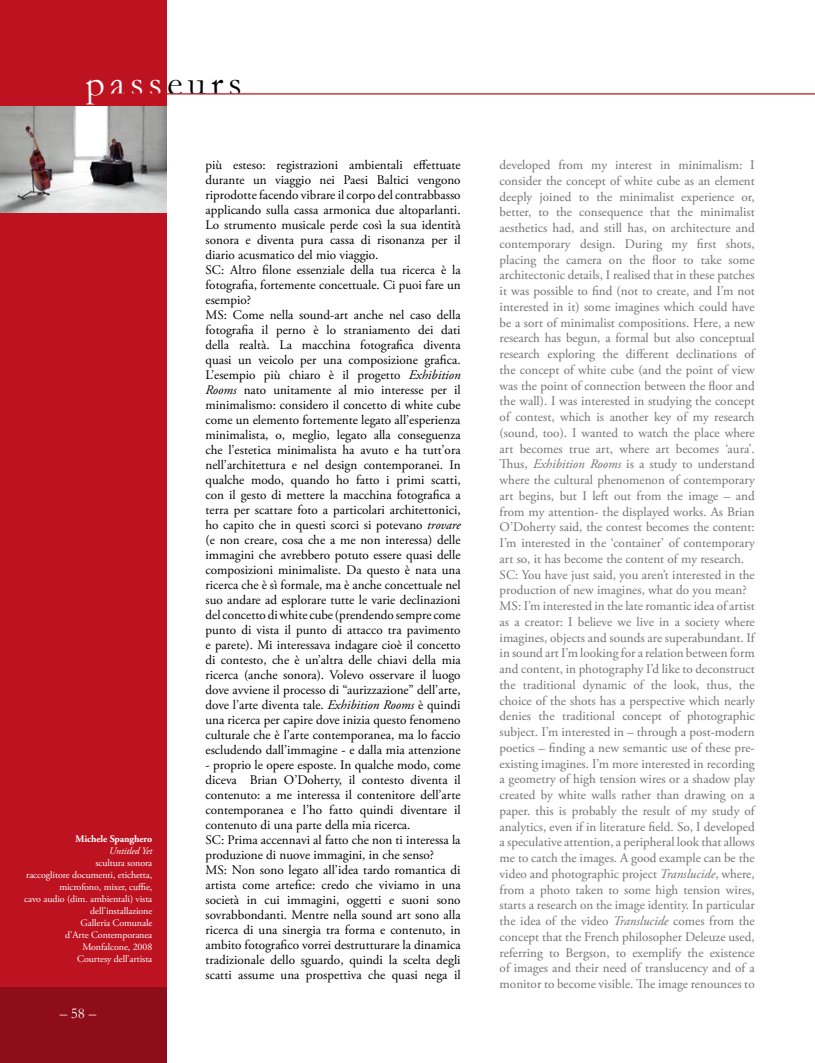
<style>
.page{position:relative;width:815px;height:1063px;background:#fff}
.page>*{position:absolute;margin:0;border:0;box-sizing:border-box;transform-origin:0 0}
.t1{font:37.5px "Garamond";letter-spacing:.13em;color:#fff}
.t2{font:15px "Garamond";color:#fff}
.t3{font:13.12px/15px "Adobe Garamond Pro";color:#000}
.t4{font:13.12px/15.8px "Adobe Garamond Pro";color:#707173}
.t5{font:10px/12px "Adobe Garamond Pro";letter-spacing:-.01em;color:#fff;text-align:right}
.t6{font:700 10px "Adobe Garamond Pro";letter-spacing:-.01em;color:#fff}
.t7{font:italic 10px "Adobe Garamond Pro";letter-spacing:-.01em;color:#fff}
.s1{color:#000}
.s2{font-style:italic}
</style>
<div class="page">
<div style="left:0;top:0;width:167px;height:1063px;background:#bd1220"></div>
<hr style="left:0;top:93px;width:815px;height:2px;background:#bd1220">
<div style="left:0;top:987px;width:167px;height:76px;background:#8e0d18"></div>
<img style="left:0;top:106px;width:167px;height:107px">
<h1 class="t1" style="left:86px;top:59px;width:157px">pass<span class="s1">eurs</span></h1>
<p class="t6" style="left:75px;top:833px;width:78px">Michele Spanghero</p>
<p class="t7" style="left:109px;top:845px;width:45px">Untitled Yet</p>
<p class="t5" style="left:24px;top:857px;width:130px">scultura sonora<br>raccoglitore documenti, etichetta, microfono, mixer, cuffie,<br>cavo audio (dim. ambientali) vista dell’installazione<br>Galleria Comunale<br>d’Arte Contemporanea<br>Monfalcone, 2008<br>Courtesy dell’artista</p>
<p class="t2" style="left:60px;top:1003px;width:38px">– 58 –</p>
<p class="t3" style="left:206px;top:158px;width:257px">più esteso: registrazioni ambientali effettuate durante un viaggio nei Paesi Baltici vengono riprodotte facendo vibrare il corpo del contrabbasso applicando sulla cassa armonica due altoparlanti.<br>Lo strumento musicale perde così la sua identità sonora e diventa pura cassa di risonanza per il diario acusmatico del mio viaggio.<br>SC: Altro filone essenziale della tua ricerca è la fotografia, fortemente concettuale. Ci puoi fare un esempio?<br>MS: Come nella sound-art anche nel caso della fotografia il perno è lo straniamento dei dati della realtà. La macchina fotografica diventa quasi un veicolo per una composizione grafica.<br>L’esempio più chiaro è il progetto <span class="s2">Exhibition Rooms</span> nato unitamente al mio interesse per il minimalismo: considero il concetto di white cube come un elemento fortemente legato all’esperienza minimalista, o, meglio, legato alla conseguenza che l’estetica minimalista ha avuto e ha tutt’ora nell’architettura e nel design contemporanei. In qualche modo, quando ho fatto i primi scatti, con il gesto di mettere la macchina fotografica a terra per scattare foto a particolari architettonici, ho capito che in questi scorci si potevano <span class="s2">trovare </span>(e non creare, cosa che a me non interessa) delle immagini che avrebbero potuto essere quasi delle composizioni minimaliste. Da questo è nata una ricerca che è sì formale, ma è anche concettuale nel suo andare ad esplorare tutte le varie declinazioni del concetto di white cube (prendendo sempre come punto di vista il punto di attacco tra pavimento e parete). Mi interessava indagare cioè il concetto di contesto, che è un’altra delle chiavi della mia ricerca (anche sonora). Volevo osservare il luogo dove avviene il processo di “aurizzazione” dell’arte, dove l’arte diventa tale. <span class="s2">Exhibition Rooms</span> è quindi una ricerca per capire dove inizia questo fenomeno culturale che è l’arte contemporanea, ma lo faccio escludendo dall’immagine - e dalla mia attenzione</p>
<p class="t3" style="left:206px;top:758px;width:257px">- proprio le opere esposte. In qualche modo, come diceva Brian O’Doherty, il contesto diventa il contenuto: a me interessa il contenitore dell’arte contemporanea e l’ho fatto quindi diventare il contenuto di una parte della mia ricerca.<br>SC: Prima accennavi al fatto che non ti interessa la produzione di nuove immagini, in che senso?<br>MS: Non sono legato all’idea tardo romantica di artista come artefice: credo che viviamo in una società in cui immagini, oggetti e suoni sono sovrabbondanti. Mentre nella sound art sono alla ricerca di una sinergia tra forma e contenuto, in ambito fotografico vorrei destrutturare la dinamica tradizionale dello sguardo, quindi la scelta degli scatti assume una prospettiva che quasi nega il</p>
<p class="t4" style="left:500px;top:158px;width:257px">developed from my interest in minimalism: I consider the concept of white cube as an element deeply joined to the minimalist experience or, better, to the consequence that the minimalist aesthetics had, and still has, on architecture and contemporary design. During my first shots, placing the camera on the floor to take some architectonic details, I realised that in these patches it was possible to find (not to create, and I’m not interested in it) some imagines which could have be a sort of minimalist compositions. Here, a new research has begun, a formal but also conceptual research exploring the different declinations of the concept of white cube (and the point of view was the point of connection between the floor and the wall). I was interested in studying the concept of contest, which is another key of my research (sound, too). I wanted to watch the place where art becomes true art, where art becomes ‘aura’.<br>Thus, <span class="s2">Exhibition Rooms</span> is a study to understand where the cultural phenomenon of contemporary art begins, but I left out from the image – and from my attention- the displayed works. As Brian O’Doherty said, the contest becomes the content:<br>I’m interested in the ‘container’ of contemporary art so, it has become the content of my research.<br>SC: You have just said, you aren’t interested in the production of new imagines, what do you mean?<br>MS: I’m interested in the late romantic idea of artist as a creator: I believe we live in a society where imagines, objects and sounds are superabundant. If in sound art I’m looking for a relation between form and content, in photography I’d like to deconstruct the traditional dynamic of the look, thus, the choice of the shots has a perspective which nearly denies the traditional concept of photographic subject. I’m interested in – through a post-modern poetics – finding a new semantic use of these pre&shy;existing imagines. I’m more interested in recording a geometry of high tension wires or a shadow play created by white walls rather than drawing on a paper. this is probably the result of my study of analytics, even if in literature field. So, I developed a speculative attention, a peripheral look that allows me to catch the images. A good example can be the video and photographic project <span class="s2">Translucide</span>, where, from a photo taken to some high tension wires, starts a research on the image identity. In particular the idea of the video <span class="s2">Translucide</span> comes from the concept that the French philosopher Deleuze used, referring to Bergson, to exemplify the existence of images and their need of translucency and of a monitor to become visible. The image renounces to</p>
</div>
